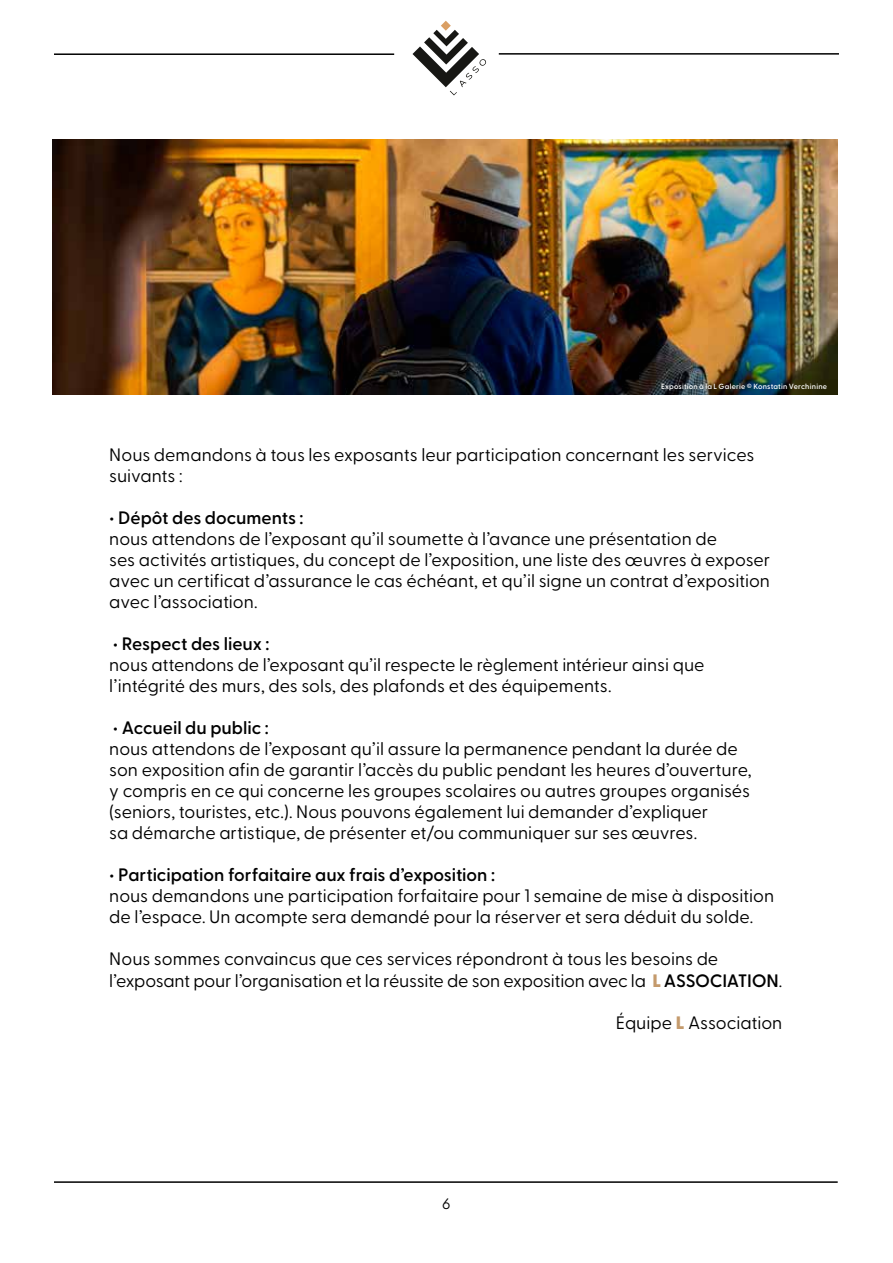
<style>
.page{position:relative;width:893px;height:1263px;background:#fff}
.page>*{position:absolute;margin:0;border:0;box-sizing:border-box;transform-origin:0 0}
.t1{font:18px/21px "Greycliff CF";letter-spacing:-.005em;color:#000}
.t2{font:600 18px "Greycliff CF";color:#000}
.t3{font:15px "Greycliff CF";color:#000}
.t4{font:600 7.5px "Greycliff CF";letter-spacing:.025em;color:#fff}
.s1{font-weight:800;color:#c49a6c}
.s2{font-weight:600}
</style>
<div class="page">
<svg style="left:412px;top:21px;width:74px;height:74px"></svg>
<hr style="left:54px;top:53px;width:340px;height:2px;background:#000">
<hr style="left:499px;top:53px;width:340px;height:2px;background:#000">
<hr style="left:54px;top:1181px;width:784px;height:2px;background:#000">
<img style="left:53px;top:139px;width:785px;height:255px">
<p class="t4" style="left:661px;top:380px;width:167px">Exposition à la L Galerie © Konstatin Verchinine</p>
<p class="t1" style="left:109px;top:443px;width:647px">Nous demandons à tous les exposants leur participation concernant les services suivants :</p>
<p class="t2" style="left:109px;top:504px;width:196px">• Dépôt des documents :</p>
<p class="t1" style="left:109px;top:527px;width:662px">nous attendons de l’exposant qu’il soumette à l’avance une présentation de<br>ses activités artistiques, du concept de l’exposition, une liste des œuvres à exposer avec un certificat d’assurance le cas échéant, et qu’il signe un contrat d’exposition avec l’association.</p>
<p class="t2" style="left:113px;top:630px;width:158px">• Respect des lieux :</p>
<p class="t1" style="left:109px;top:653px;width:597px">nous attendons de l’exposant qu’il respecte le règlement intérieur ainsi que l’intégrité des murs, des sols, des plafonds et des équipements.</p>
<p class="t2" style="left:113px;top:714px;width:157px">• Accueil du public :</p>
<p class="t1" style="left:109px;top:737px;width:644px">nous attendons de l’exposant qu’il assure la permanence pendant la durée de son exposition afin de garantir l’accès du public pendant les heures d’ouverture, y compris en ce qui concerne les groupes scolaires ou autres groupes organisés (seniors, touristes, etc.). Nous pouvons également lui demander d’expliquer<br>sa démarche artistique, de présenter et/ou communiquer sur ses œuvres.</p>
<p class="t2" style="left:109px;top:861px;width:387px">• Participation forfaitaire aux frais d’exposition :</p>
<p class="t1" style="left:109px;top:884px;width:666px">nous demandons une participation forfaitaire pour 1 semaine de mise à disposition de l’espace. Un acompte sera demandé pour la réserver et sera déduit du solde.</p>
<p class="t1" style="left:109px;top:946px;width:675px;line-height:21.6px">Nous sommes convaincus que ces services répondront à tous les besoins de l’exposant pour l’organisation et la réussite de son exposition avec la <span class="s1">L</span> <span class="s2">ASSOCIATION</span>.</p>
<p class="t1" style="left:616px;top:1011px;width:168px">Équipe <span class="s1">L</span> Association</p>
<p class="t3" style="left:442px;top:1193px;width:10px">6</p>
</div>
